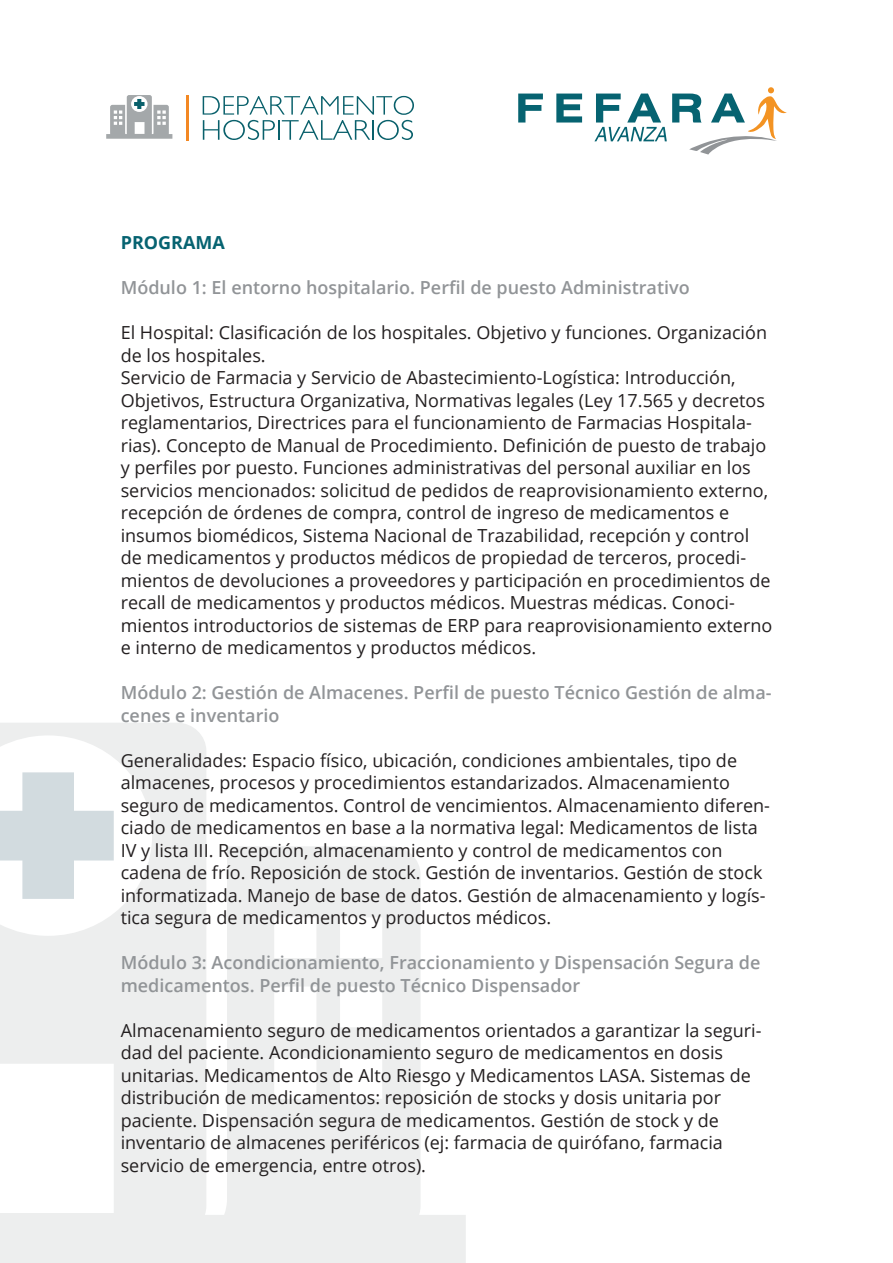
<style>
.page{position:relative;width:893px;height:1263px;background:#fff}
.page>*{position:absolute;margin:0;border:0;box-sizing:border-box;transform-origin:0 0}
.t1{font:18px/22.5px "Open Sans";color:#231f20}
.t2{font:600 18px/22.5px "Open Sans";color:#919497}
.t3{font:700 18px "Open Sans";color:#066371}
</style>
<div class="page">
<svg style="left:0;top:723px;width:466px;height:540px;fill:#edeeee"></svg>
<svg style="left:0;top:772px;width:114px;height:127px"></svg>
<svg style="left:203px;top:96px;width:211px;height:44px"></svg>
<hr style="left:186px;top:95px;width:3px;height:45px;background:#f38823">
<svg style="left:106px;top:95px;width:66px;height:44px"></svg>
<svg style="left:518px;top:87px;width:269px;height:67px"></svg>
<p class="t3" style="left:121px;top:230px;width:106px">PROGRAMA</p>
<p class="t2" style="left:121px;top:276px;width:570px">Módulo 1: El entorno hospitalario. Perfil de puesto Administrativo</p>
<p class="t1" style="left:121px;top:321px;width:653px">El Hospital: Clasificación de los hospitales. Objetivo y funciones. Organización de los hospitales.<br>Servicio de Farmacia y Servicio de Abastecimiento-Logística: Introducción, Objetivos, Estructura Organizativa, Normativas legales (Ley 17.565 y decretos reglamentarios, Directrices para el funcionamiento de Farmacias Hospitala&shy;rias). Concepto de Manual de Procedimiento. Definición de puesto de trabajo y perfiles por puesto. Funciones administrativas del personal auxiliar en los servicios mencionados: solicitud de pedidos de reaprovisionamiento externo, recepción de órdenes de compra, control de ingreso de medicamentos e insumos biomédicos, Sistema Nacional de Trazabilidad, recepción y control de medicamentos y productos médicos de propiedad de terceros, procedi&shy;mientos de devoluciones a proveedores y participación en procedimientos de recall de medicamentos y productos médicos. Muestras médicas. Conoci&shy;mientos introductorios de sistemas de ERP para reaprovisionamiento externo e interno de medicamentos y productos médicos.</p>
<p class="t2" style="left:121px;top:681px;width:652px">Módulo 2: Gestión de Almacenes. Perfil de puesto Técnico Gestión de alma&shy;cenes e inventario</p>
<p class="t1" style="left:121px;top:748px;width:651px">Generalidades: Espacio físico, ubicación, condiciones ambientales, tipo de almacenes, procesos y procedimientos estandarizados. Almacenamiento seguro de medicamentos. Control de vencimientos. Almacenamiento diferen&shy;ciado de medicamentos en base a la normativa legal: Medicamentos de lista IV y lista III. Recepción, almacenamiento y control de medicamentos con cadena de frío. Reposición de stock. Gestión de inventarios. Gestión de stock informatizada. Manejo de base de datos. Gestión de almacenamiento y logís&shy;tica segura de medicamentos y productos médicos.</p>
<p class="t2" style="left:121px;top:951px;width:641px">Módulo 3: Acondicionamiento, Fraccionamiento y Dispensación Segura de medicamentos. Perfil de puesto Técnico Dispensador</p>
<p class="t1" style="left:121px;top:1018px;width:642px">Almacenamiento seguro de medicamentos orientados a garantizar la seguri&shy;dad del paciente. Acondicionamiento seguro de medicamentos en dosis unitarias. Medicamentos de Alto Riesgo y Medicamentos LASA. Sistemas de distribución de medicamentos: reposición de stocks y dosis unitaria por paciente. Dispensación segura de medicamentos. Gestión de stock y de inventario de almacenes periféricos (ej: farmacia de quirófano, farmacia servicio de emergencia, entre otros).</p>
</div>
